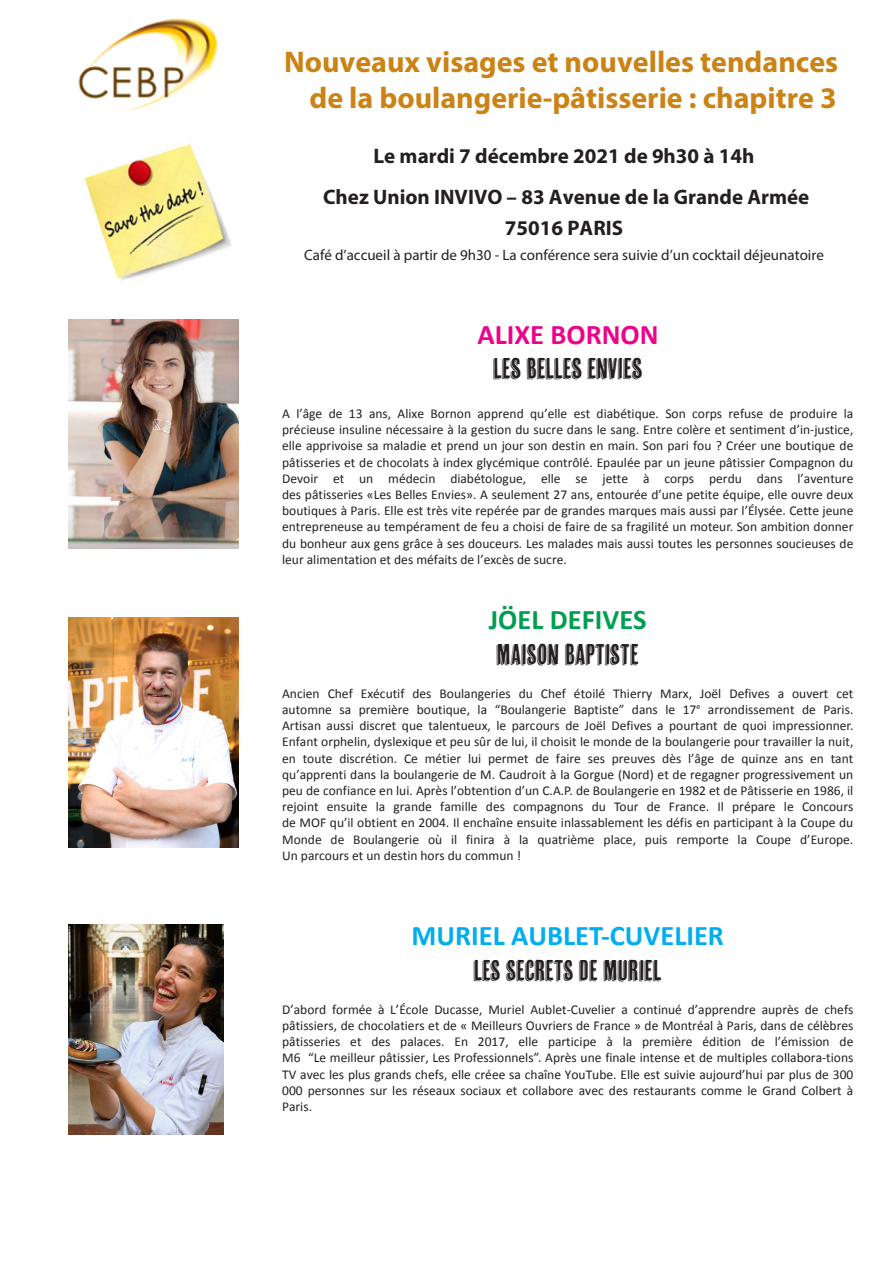
<style>
.page{position:relative;width:893px;height:1263px;background:#fff}
.page>*{position:absolute;margin:0;border:0;box-sizing:border-box;transform-origin:0 0}
.t1{font:700 30px/36px "Myriad Pro";color:#cc8315;text-align:right}
.t2{font:28.5px/34.2px "Cheap Pine";color:#231f20;text-align:center}
.t3{font:700 28.5px "Calibri";color:#00aeef}
.t4{font:700 28.5px "Calibri";color:#009f4f}
.t5{font:700 21px/41px "Myriad Pro";color:#231f20;text-align:center}
.t6{font:15px "Myriad Pro";color:#231f20}
.t7{font:13.5px/16.2px "Calibri";color:#231f20;text-align:justify}
.s1{font-family:"Calibri";font-weight:700;color:#ed028c}
</style>
<div class="page">
<img style="left:68px;top:319px;width:170px;height:230px">
<img style="left:68px;top:618px;width:170px;height:229px">
<img style="left:68px;top:924px;width:156px;height:211px">
<img style="left:84px;top:144px;width:148px;height:136px">
<img style="left:78px;top:18px;width:140px;height:93px">
<p class="t1" style="left:284px;top:43px;width:556px">Nouveaux visages et nouvelles tendances de la boulangerie-pâtisserie : chapitre 3</p>
<p class="t5" style="left:323px;top:135px;width:488px">Le mardi 7 décembre 2021 de 9h30 à 14h<br>Chez Union INVIVO – 83 Avenue de la Grande Armée</p>
<p class="t5" style="left:505px;top:207px;width:120px">75016 PARIS</p>
<p class="t6" style="left:304px;top:246px;width:521px">Café d’accueil à partir de 9h30 - La conférence sera suivie d’un cocktail déjeunatoire</p>
<p class="t2" style="left:478px;top:317px;width:183px"><span class="s1">ALIXE BORNON<br></span>LES BELLES ENVIES</p>
<p class="t7" style="left:282px;top:405px;width:573px">A l’âge de 13 ans, Alixe Bornon apprend qu’elle est diabétique. Son corps refuse de produire la précieuse insuline nécessaire à la gestion du sucre dans le sang. Entre colère et sentiment d’in-justice, elle apprivoise sa maladie et prend un jour son destin en main. Son pari fou ? Créer une boutique de pâtisseries et de chocolats à index glycémique contrôlé. Epaulée par un jeune pâtissier Compagnon du Devoir et un médecin diabétologue, elle se jette à corps perdu dans l’aventure des pâtisseries «Les Belles Envies». A seulement 27 ans, entourée d’une petite équipe, elle ouvre deux boutiques à Paris. Elle est très vite repérée par de grandes marques mais aussi par l’Élysée. Cette jeune entrepreneuse au tempérament de feu a choisi de faire de sa fragilité un moteur. Son ambition donner du bonheur aux gens grâce à ses douceurs. Les malades mais aussi toutes les personnes soucieuses de leur alimentation et des méfaits de l’excès de sucre.</p>
<h2 class="t4" style="left:489px;top:600px;width:159px">JÖEL DEFIVES</h2>
<h2 class="t2" style="left:497px;top:637px;width:144px">MAISON BAPTISTE</h2>
<p class="t7" style="left:282px;top:685px;width:573px">Ancien Chef Exécutif des Boulangeries du Chef étoilé Thierry Marx, Joël Defives a ouvert cet automne sa première boutique, la “Boulangerie Baptiste” dans le 17<sup>e</sup> arrondissement de Paris.<br>Artisan aussi discret que talentueux, le parcours de Joël Defives a pourtant de quoi impressionner.<br>Enfant orphelin, dyslexique et peu sûr de lui, il choisit le monde de la boulangerie pour travailler la nuit, en toute discrétion. Ce métier lui permet de faire ses preuves dès l’âge de quinze ans en tant qu’apprenti dans la boulangerie de M. Caudroit à la Gorgue (Nord) et de regagner progressivement un peu de confiance en lui. Après l’obtention d’un C.A.P. de Boulangerie en 1982 et de Pâtisserie en 1986, il rejoint ensuite la grande famille des compagnons du Tour de France. Il prépare le Concours de MOF qu’il obtient en 2004. Il enchaîne ensuite inlassablement les défis en participant à la Coupe du Monde de Boulangerie où il finira à la quatrième place, puis remporte la Coupe d’Europe.<br>Un parcours et un destin hors du commun !</p>
<h2 class="t3" style="left:412px;top:916px;width:314px">MURIEL AUBLET-CUVELIER</h2>
<h2 class="t2" style="left:474px;top:953px;width:190px">LES SECRETS DE MURIEL</h2>
<p class="t7" style="left:282px;top:1001px;width:573px">D’abord formée à L’École Ducasse, Muriel Aublet-Cuvelier a continué d’apprendre auprès de chefs pâtissiers, de chocolatiers et de « Meilleurs Ouvriers de France » de Montréal à Paris, dans de célèbres pâtisseries et des palaces. En 2017, elle participe à la première édition de l’émission de M6 “Le meilleur pâtissier, Les Professionnels”. Après une finale intense et de multiples collabora-tions TV avec les plus grands chefs, elle créee sa chaîne YouTube. Elle est suivie aujourd’hui par plus de 300<br>000 personnes sur les réseaux sociaux et collabore avec des restaurants comme le Grand Colbert à Paris.</p>
</div>
